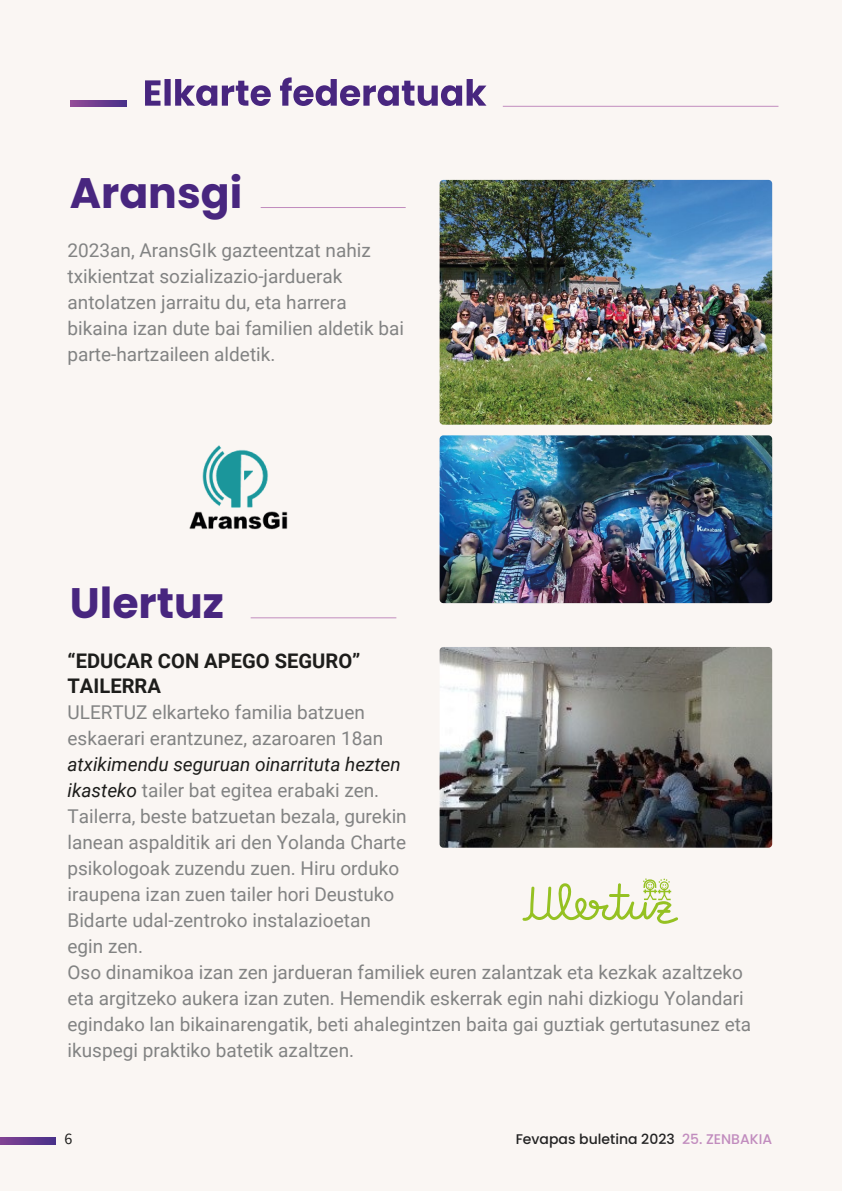
<style>
.page{position:relative;width:842px;height:1191px;background:#faf6f3}
.page>*{position:absolute;margin:0;border:0;box-sizing:border-box;transform-origin:0 0}
.t1{font:700 42.6px "Poppins";color:#48267f}
.t2{font:700 20.2px/24.2px "Roboto";color:#1d1d1b}
.t3{font:19px/26px "Roboto";color:#828383}
.t4{font:16px "Source Sans Pro";color:#1e1e1c}
.t5{font:500 14px "Poppins";color:#232323}
.s1{font-style:italic;color:#1d1d1b}
.s2{color:#c18cbe}
</style>
<div class="page">
<svg style="left:70px;top:100px;width:56px;height:7px"></svg>
<svg style="left:0;top:1137px;width:55px;height:7px"></svg>
<svg style="left:145px;top:77px;width:341px;height:29px"></svg>
<img style="left:440px;top:180px;width:332px;height:245px">
<img style="left:440px;top:435px;width:332px;height:168px">
<hr style="left:503px;top:106px;width:275px;height:1px;background:#c18cbe">
<img style="left:189px;top:446px;width:99px;height:84px">
<svg style="left:522px;top:878px;width:156px;height:46px"></svg>
<hr style="left:251px;top:617px;width:145px;height:1px;background:#c18cbe">
<hr style="left:261px;top:207px;width:145px;height:1px;background:#c18cbe">
<img style="left:440px;top:647px;width:332px;height:200px">
<h1 class="t1" style="left:70px;top:168px;width:174px">Aransgi</h1>
<p class="t3" style="left:68px;top:237px;width:338px">2023an, AransGIk gazteentzat nahiz txikientzat sozializazio-jarduerak antolatzen jarraitu du, eta harrera bikaina izan dute bai familien aldetik bai parte-hartzaileen aldetik.</p>
<h1 class="t1" style="left:70px;top:578px;width:156px">Ulertuz</h1>
<p class="t2" style="left:68px;top:648px;width:294px">“EDUCAR CON APEGO SEGURO”<br>TAILERRA</p>
<p class="t3" style="left:68px;top:698px;width:317px">ULERTUZ elkarteko familia batzuen eskaerari erantzunez, azaroaren 18an</p>
<p class="t3" style="left:68px;top:750px;width:685px"><span class="s1">atxikimendu seguruan oinarrituta hezten<br>ikasteko</span> tailer bat egitea erabaki zen.<br>Tailerra, beste batzuetan bezala, gurekin<br>lanean aspalditik ari den Yolanda Charte<br>psikologoak zuzendu zuen. Hiru orduko<br>iraupena izan zuen tailer hori Deustuko<br>Bidarte udal-zentroko instalazioetan<br>egin zen.<br>Oso dinamikoa izan zen jardueran familiek euren zalantzak eta kezkak azaltzeko eta argitzeko aukera izan zuten. Hemendik eskerrak egin nahi dizkiogu Yolandari egindako lan bikainarengatik, beti ahalegintzen baita gai guztiak gertutasunez eta ikuspegi praktiko batetik azaltzen.</p>
<p class="t4" style="left:65px;top:1129px;width:9px">6</p>
<p class="t5" style="left:516px;top:1131px;width:258px">Fevapas buletina 2023 <span class="s2">25. ZENBAKIA</span></p>
</div>
